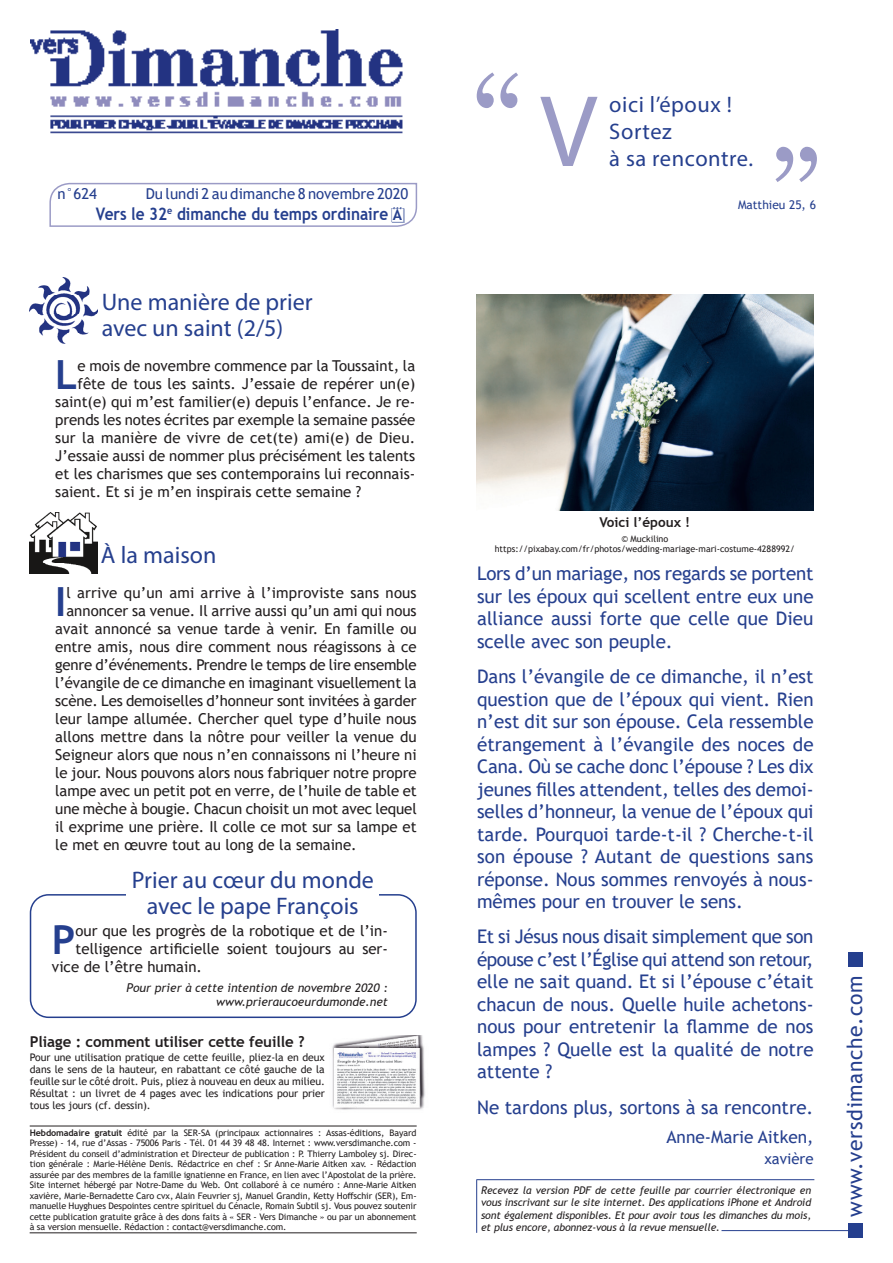
<style>
.page{position:relative;width:893px;height:1263px;background:#fff}
.page>*{position:absolute;margin:0;border:0;box-sizing:border-box;transform-origin:0 0}
.t1{font:127.5px "Century";color:#9b9bc6}
.CITATION{font:102.6px "Myriad Pro";color:#9b9bc6}
.TEXTE{font:700 40.2px "Trebuchet MS";color:#253f8e}
.pape_texte{font:700 40.2px "Trebuchet MS";color:#253f8e}
.TITRE{font:24px/25.5px "Myriad Pro";color:#253f8e}
.pape_titre{font:24px/25.5px "Myriad Pro";color:#253f8e;text-align:center}
.CITATION-2{font:22.5px/27px "Myriad Pro";letter-spacing:.025em;color:#253f8e}
.SITE{font:21px "Trebuchet MS";letter-spacing:.03em;color:#253f8e}
.TEXTE-2{font:18.75px/22.5px "Trebuchet MS";color:#253f8e;text-align:justify}
.DATE_GRAS{font:700 17.25px "Trebuchet MS";color:#253f8e;scale:.89 1}
.SIGNATURE{font:17.25px "Trebuchet MS";color:#253f8e}
.TEXTE-3{font:15px "Trebuchet MS";color:#231f20}
.pape_texte-2{font:15px "Trebuchet MS";color:#231f20}
.DATE{font:15px "Trebuchet MS";color:#253f8e}
.TITRE_PLIAGE{font:700 15px "Trebuchet MS";letter-spacing:-.005em;color:#231f20}
.SIGNATURE-2{font:15px "Trebuchet MS";color:#253f8e}
.t2{font:700 13.5px "Trebuchet MS";color:#231f20}
.pape_référence{font:italic 12px/13.5px "Trebuchet MS";color:#231f20;text-align:right}
.REFERENCE{font:12px "Trebuchet MS";color:#253f8e}
.PLIAGE{font:10.5px/12px "Trebuchet MS";letter-spacing:-.005em;color:#231f20;text-align:justify}
.INDICATION{font:italic 10.5px/12.6px "Trebuchet MS";letter-spacing:-.01em;color:#231f20;text-align:justify}
.OURS{font:9px/10.5px "Trebuchet MS";color:#231f20;text-align:center}
.s1{font-size:15px}
.s2{font-weight:700}
</style>
<div class="page">
<div style="left:848px;top:952px;width:15px;height:14px;background:#253f8e"></div>
<hr style="left:476px;top:1179px;width:338px;height:1px;background:#253f8e">
<hr style="left:476px;top:1180px;width:1px;height:53px;background:#253f8e">
<img style="left:30px;top:277px;width:68px;height:66px">
<img style="left:30px;top:512px;width:68px;height:61px">
<hr style="left:721px;top:1230px;width:137px;height:1px;background:#253f8e">
<div style="left:848px;top:1223px;width:15px;height:15px;background:#253f8e"></div>
<img style="left:332px;top:1036px;width:93px;height:74px">
<div style="left:30px;top:894px;width:387px;height:124px;border:2px solid #253f8e;border-radius:18px"></div>
<div style="left:126px;top:871px;width:253px;height:46px;background:#fff"></div>
<img style="left:30px;top:30px;width:373px;height:104px">
<img style="left:476px;top:294px;width:337px;height:217px">
<hr style="left:30px;top:1125px;width:387px;height:1px;background:#231f20">
<hr style="left:30px;top:1232px;width:387px;height:1px;background:#231f20">
<svg style="left:49px;top:182px;width:369px;height:45px"></svg>
<p class="DATE" style="left:58px;top:184px;width:41px">n°624</p>
<p class="DATE" style="left:146px;top:184px;width:264px">Du lundi 2 au dimanche 8 novembre 2020</p>
<p class="DATE_GRAS" style="left:96px;top:203px;width:346px">Vers le 32<sup>e</sup> dimanche du temps ordinaire <span class="s1">A</span></p>
<p class="TITRE" style="left:102px;top:289px;width:212px">Une manière de prier avec un saint (2/5)</p>
<p class="TEXTE" style="left:55px;top:349px;width:24px">L</p>
<p class="TEXTE-3" style="left:77px;top:356px;width:339px">e mois de novembre commence par la Toussaint, la</p>
<p class="TEXTE-3" style="left:77px;top:374px;width:339px">fête de tous les saints. J’essaie de repérer un(e)</p>
<p class="TEXTE-3" style="left:55px;top:392px;width:361px">saint(e) qui m’est familier(e) depuis l’enfance. Je re-</p>
<p class="TEXTE-3" style="left:55px;top:410px;width:362px">prends les notes écrites par exemple la semaine passée</p>
<p class="TEXTE-3" style="left:55px;top:428px;width:361px">sur la manière de vivre de cet(te) ami(e) de Dieu.</p>
<p class="TEXTE-3" style="left:55px;top:446px;width:361px">J’essaie aussi de nommer plus précisément les talents</p>
<p class="TEXTE-3" style="left:55px;top:464px;width:361px">et les charismes que ses contemporains lui reconnais-</p>
<p class="TEXTE-3" style="left:55px;top:482px;width:308px">saient. Et si je m’en inspirais cette semaine ?</p>
<p class="TITRE" style="left:101px;top:542px;width:117px">À la maison</p>
<p class="TEXTE" style="left:55px;top:576px;width:13px">I</p>
<p class="TEXTE-3" style="left:66px;top:583px;width:352px">l arrive qu’un ami arrive à l’improviste sans nous</p>
<p class="TEXTE-3" style="left:66px;top:601px;width:352px">annoncer sa venue. Il arrive aussi qu’un ami qui nous</p>
<p class="TEXTE-3" style="left:55px;top:619px;width:363px">avait annoncé sa venue tarde à venir. En famille ou</p>
<p class="TEXTE-3" style="left:55px;top:637px;width:363px">entre amis, nous dire comment nous réagissons à ce</p>
<p class="TEXTE-3" style="left:55px;top:655px;width:363px">genre d’événements. Prendre le temps de lire ensemble</p>
<p class="TEXTE-3" style="left:55px;top:673px;width:363px">l’évangile de ce dimanche en imaginant visuellement la</p>
<p class="TEXTE-3" style="left:55px;top:691px;width:363px">scène. Les demoiselles d’honneur sont invitées à garder</p>
<p class="TEXTE-3" style="left:55px;top:709px;width:363px">leur lampe allumée. Chercher quel type d’huile nous</p>
<p class="TEXTE-3" style="left:55px;top:727px;width:363px">allons mettre dans la nôtre pour veiller la venue du</p>
<p class="TEXTE-3" style="left:55px;top:745px;width:363px">Seigneur alors que nous n’en connaissons ni l’heure ni</p>
<p class="TEXTE-3" style="left:55px;top:763px;width:363px">le jour. Nous pouvons alors nous fabriquer notre propre</p>
<p class="TEXTE-3" style="left:55px;top:781px;width:363px">lampe avec un petit pot en verre, de l’huile de table et</p>
<p class="TEXTE-3" style="left:55px;top:799px;width:363px">une mèche à bougie. Chacun choisit un mot avec lequel</p>
<p class="TEXTE-3" style="left:55px;top:817px;width:363px">il exprime une prière. Il colle ce mot sur sa lampe et</p>
<p class="TEXTE-3" style="left:55px;top:835px;width:303px">le met en œuvre tout au long de la semaine.</p>
<p class="pape_titre" style="left:132px;top:867px;width:244px">Prier au cœur du monde avec le pape François</p>
<p class="pape_texte" style="left:52px;top:915px;width:25px">P</p>
<p class="pape_texte-2" style="left:76px;top:921px;width:314px">our que les progrès de la robotique et de l’in-</p>
<p class="pape_texte-2" style="left:76px;top:939px;width:314px">telligence artificielle soient toujours au ser-</p>
<p class="pape_texte-2" style="left:52px;top:957px;width:152px">vice de l’être humain.</p>
<p class="pape_référence" style="left:127px;top:981px;width:263px">Pour prier à cette intention de novembre 2020 : www.prieraucoeurdumonde.net</p>
<p class="TITRE_PLIAGE" style="left:30px;top:1032px;width:276px">Pliage : comment utiliser cette feuille ?</p>
<p class="PLIAGE" style="left:30px;top:1051px;width:297px">Pour une utilisation pratique de cette feuille, pliez-la en deux dans le sens de la hauteur, en rabattant ce côté gauche de la feuille sur le côté droit. Puis, pliez à nouveau en deux au milieu.<br>Résultat : un livret de 4 pages avec les indications pour prier tous les jours (cf. dessin).</p>
<p class="OURS" style="left:30px;top:1127px;width:388px;text-align:justify"><span class="s2">Hebdomadaire gratuit</span> édité par la SER-SA (principaux actionnaires : Assas-éditions, Bayard Presse) - 14, rue d’Assas - 75006 Paris - Tél. 01 44 39 48 48. Internet : www.versdimanche.com - Président du conseil d’administration et Directeur de publication : P. Thierry Lamboley sj. Direc&shy;tion générale : Marie-Hélène Denis. Rédactrice en chef : Sr Anne-Marie Aitken xav. - Rédaction assurée par des membres de la famille ignatienne en France, en lien avec l’Apostolat de la prière.<br>Site internet hébergé par Notre-Dame du Web. Ont collaboré à ce numéro : Anne-Marie Aitken xavière, Marie-Bernadette Caro cvx, Alain Feuvrier sj, Manuel Grandin, Ketty Hoffschir (SER), Em&shy;manuelle Huyghues Despointes centre spirituel du Cénacle, Romain Subtil sj. Vous pouvez soutenir cette publication gratuite grâce à des dons faits à « SER - Vers Dimanche » ou par un abonnement à sa version mensuelle. Rédaction : contact@versdimanche.com.</p>
<p class="t1" style="left:472px;top:14px;width:51px">‘‘</p>
<p class="CITATION" style="left:540px;top:68px;width:59px">V</p>
<p class="CITATION-2" style="left:609px;top:91px;width:145px">oici l’époux !<br>Sortez<br>à sa rencontre.</p>
<p class="t1" style="left:772px;top:88px;width:51px">’’</p>
<p class="REFERENCE" style="left:738px;top:198px;width:79px">Matthieu 25, 6</p>
<p class="t2" style="left:599px;top:513px;width:92px">Voici l’époux !</p>
<p class="OURS" style="left:495px;top:533px;width:302px">© Muckilino https://pixabay.com/fr/photos/wedding-mariage-mari-costume-4288992/</p>
<p class="TEXTE-2" style="left:477px;top:562px;width:338px">Lors d’un mariage, nos regards se portent sur les époux qui scellent entre eux une alliance aussi forte que celle que Dieu scelle avec son peuple.</p>
<p class="TEXTE-2" style="left:477px;top:665px;width:338px">Dans l’évangile de ce dimanche, il n’est question que de l’époux qui vient. Rien n’est dit sur son épouse. Cela ressemble étrangement à l’évangile des noces de Cana. Où se cache donc l’épouse ? Les dix jeunes filles attendent, telles des demoi&shy;selles d’honneur, la venue de l’époux qui tarde. Pourquoi tarde-t-il ? Cherche-t-il son épouse ? Autant de questions sans réponse. Nous sommes renvoyés à nous&shy;mêmes pour en trouver le sens.</p>
<p class="TEXTE-2" style="left:477px;top:925px;width:338px">Et si Jésus nous disait simplement que son épouse c’est l’Église qui attend son retour, elle ne sait quand. Et si l’épouse c’était chacun de nous. Quelle huile achetons&shy;nous pour entretenir la flamme de nos lampes ? Quelle est la qualité de notre attente ?</p>
<p class="TEXTE-2" style="left:477px;top:1096px;width:338px">Ne tardons plus, sortons à sa rencontre.</p>
<p class="SIGNATURE" style="left:666px;top:1126px;width:149px">Anne-Marie Aitken,</p>
<p class="SIGNATURE-2" style="left:764px;top:1149px;width:51px">xavière</p>
<p class="INDICATION" style="left:481px;top:1183px;width:332px">Recevez la version PDF de cette feuille par courrier électronique en vous inscrivant sur le site internet. Des applications iPhone et Android sont également disponibles. Et pour avoir tous les dimanches du mois, et plus encore, abonnez-vous à la revue mensuelle.</p>
<p class="SITE" style="left:841px;top:1216px;width:242px;rotate:-90deg">www.versdimanche.com</p>
</div>
